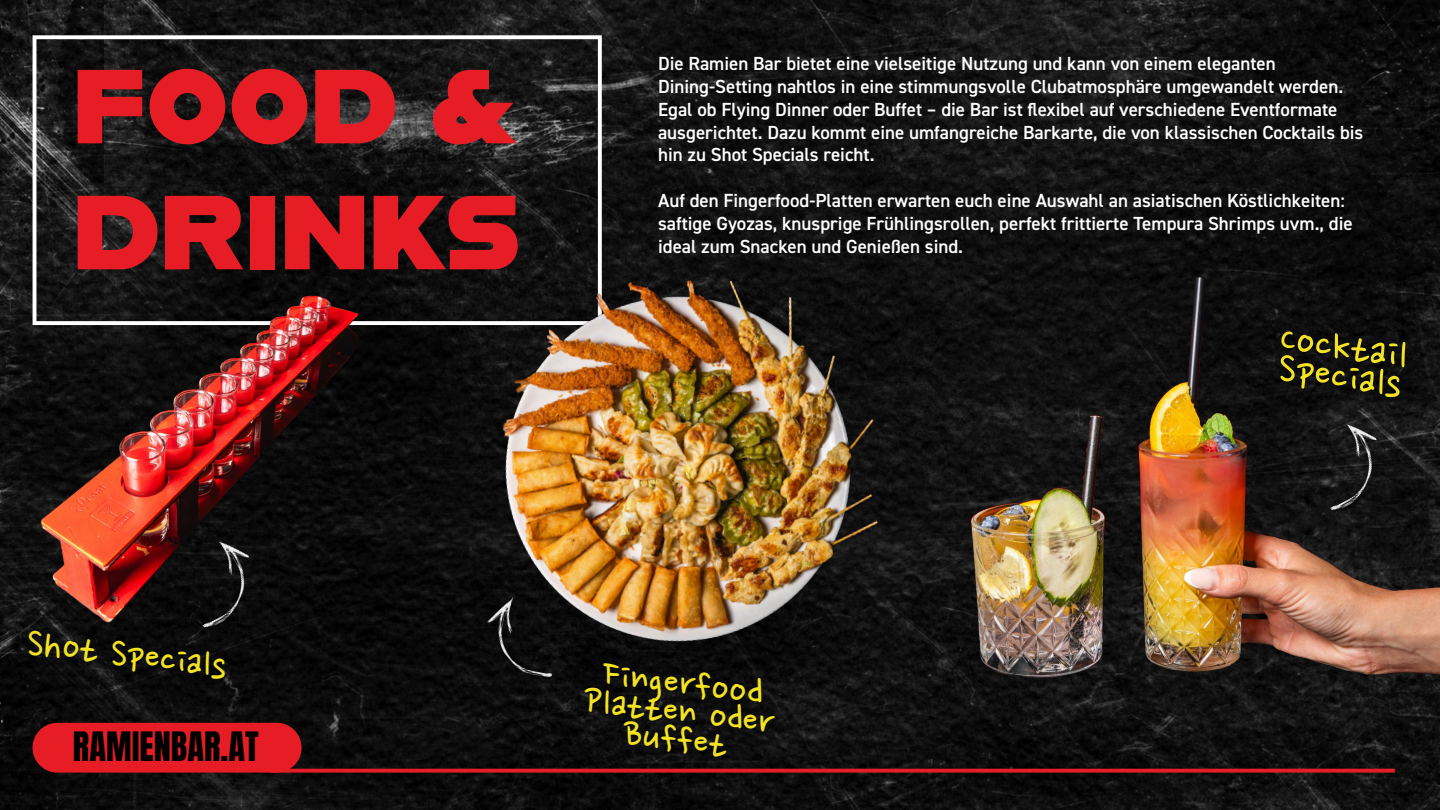
<style>
.page{position:relative;width:1440px;height:810px;background:#fff}
.page>*{position:absolute;margin:0;border:0;box-sizing:border-box;transform-origin:0 0}
.t1{font:105px/126px "Alfarn";color:#e71d26}
.t2{font:47.1px "Nanum Pen";color:#f3e323}
.t3{font:44.3px "Nanum Pen";color:#f3e323}
.t4{font:34.4px "Anton";color:#000}
.t5{font:600 19px/22.8px "DIN2014";color:#fff}
</style>
<div class="page">
<img style="left:0;top:0;width:1440px;height:810px">
<div style="left:33px;top:723px;width:269px;height:50px;background:#e71d26"></div>
<svg style="left:270px;top:769px;width:1125px;height:4px;background:#d11b23"></svg>
<div style="left:33px;top:35px;width:569px;height:290px;border:4px solid #fff"></div>
<img style="left:459px;top:222px;width:471px;height:475px">
<img style="left:953px;top:276px;width:487px;height:402px">
<img style="left:480px;top:593px;width:85px;height:85px">
<img style="left:1299px;top:415px;width:99px;height:98px">
<img style="left:172px;top:623px;width:98px;height:8px">
<img style="left:40px;top:296px;width:327px;height:327px">
<h1 class="t1" style="left:73px;top:39px;width:449px">FOOD &amp;<br>DRINKS</h1>
<p class="t5" style="left:658px;top:52px;width:707px">Die Ramien Bar bietet eine vielseitige Nutzung und kann von einem eleganten Dining-Setting nahtlos in eine stimmungsvolle Clubatmosphäre umgewandelt werden.<br>Egal ob Flying Dinner oder Buffet – die Bar ist flexibel auf verschiedene Eventformate ausgerichtet. Dazu kommt eine umfangreiche Barkarte, die von klassischen Cocktails bis hin zu Shot Specials reicht.</p>
<p class="t5" style="left:658px;top:189px;width:696px">Auf den Fingerfood-Platten erwarten euch eine Auswahl an asiatischen Köstlichkeiten: saftige Gyozas, knusprige Frühlingsrollen, perfekt frittierte Tempura Shrimps uvm., die ideal zum Snacken und Genießen sind.</p>
<h2 class="t2" style="left:1283px;top:317px;width:130px;rotate:8deg">Cocktail</h2>
<h2 class="t2" style="left:1281px;top:347px;width:126px;rotate:8deg">Specials</h2>
<h3 class="t3" style="left:29px;top:623px;width:203px;rotate:7deg">Shot Specials</h3>
<h3 class="t4" style="left:73px;top:729px;width:187px">RAMIENBAR.AT</h3>
<h3 class="t3" style="left:605px;top:654px;width:163px;rotate:7deg">Fingerfood</h3>
<h3 class="t3" style="left:587px;top:680px;width:193px;rotate:7deg">Platten oder</h3>
<h3 class="t3" style="left:627px;top:713px;width:105px;rotate:7deg">Buffet</h3>
</div>
